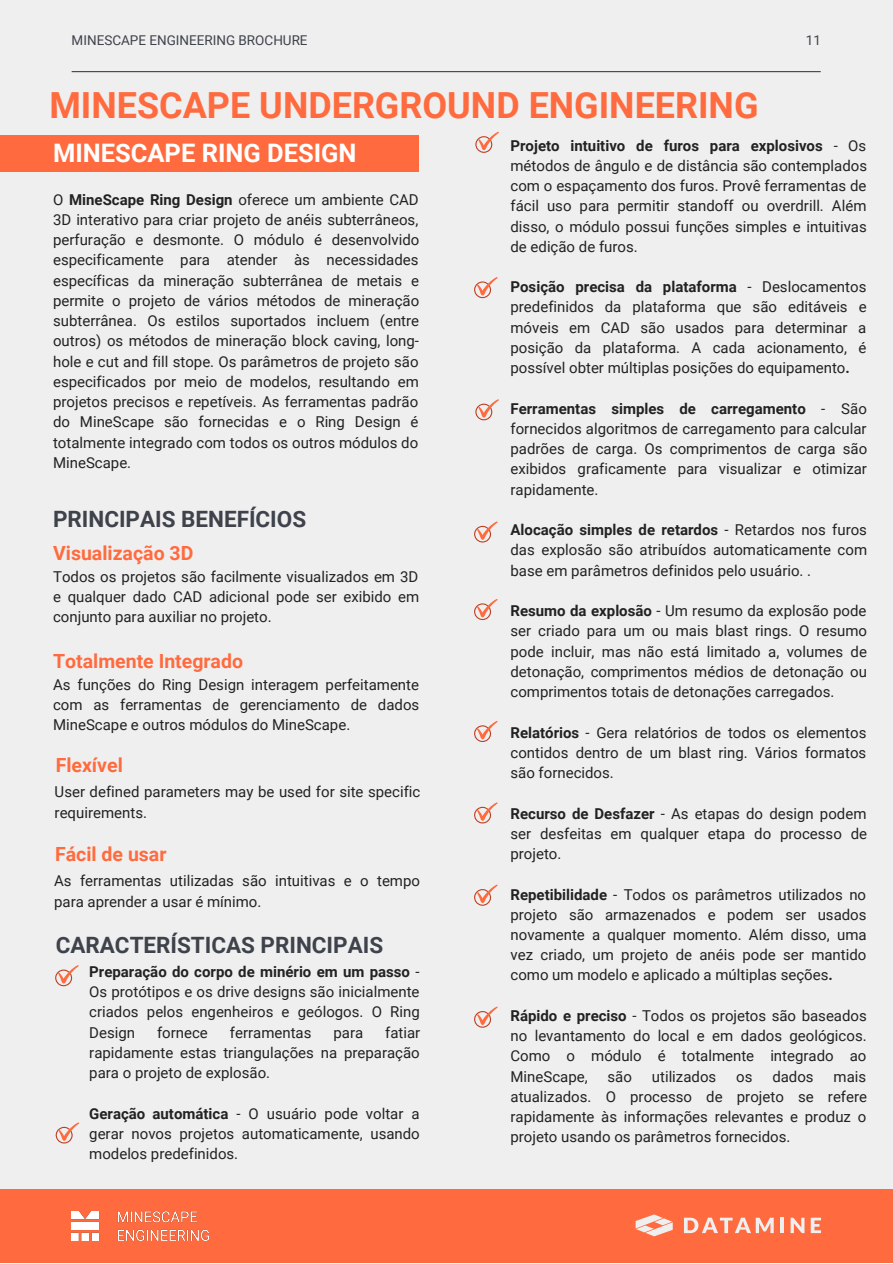
<style>
.page{position:relative;width:893px;height:1264px;background:#fff}
.page>*{position:absolute;margin:0;border:0;box-sizing:border-box;transform-origin:0 0}
.t1{font:700 36px "Roboto";color:#ff6b3e}
.t2{font:700 25.5px "Roboto";color:#fff}
.t3{font:700 22.5px "Roboto";color:#3e424b}
.t4{font:700 19.5px "Roboto";color:#ff6b3e}
.t5{font:15px/20.2px "Roboto";color:#222;text-align:justify}
.t6{font:13.5px "Roboto";color:#3e424b}
.s1{font-weight:700}
</style>
<div class="page">
<div style="left:0;top:0;width:892px;height:1262px;background:#efefef"></div>
<div style="left:0;top:135px;width:419px;height:37px;background:#ff6b3e"></div>
<svg style="left:475px;top:399px;width:24px;height:21px"></svg>
<svg style="left:475px;top:132px;width:24px;height:21px"></svg>
<svg style="left:474px;top:277px;width:23px;height:21px"></svg>
<svg style="left:474px;top:521px;width:23px;height:21px"></svg>
<svg style="left:474px;top:884px;width:23px;height:21px"></svg>
<svg style="left:474px;top:1006px;width:23px;height:21px"></svg>
<svg style="left:55px;top:965px;width:24px;height:21px"></svg>
<svg style="left:56px;top:1122px;width:23px;height:21px"></svg>
<svg style="left:474px;top:599px;width:23px;height:21px"></svg>
<svg style="left:474px;top:721px;width:23px;height:21px"></svg>
<svg style="left:474px;top:802px;width:23px;height:21px"></svg>
<div style="left:0;top:1189px;width:892px;height:73px;background:#ff6b3e"></div>
<svg style="left:684px;top:1217px;width:89px;height:16px"></svg>
<hr style="left:780px;top:1217px;width:4px;height:15px;background:#efefef">
<svg style="left:790px;top:1217px;width:14px;height:16px"></svg>
<svg style="left:810px;top:1217px;width:11px;height:16px"></svg>
<svg style="left:635px;top:1214px;width:37px;height:22px"></svg>
<img style="left:72px;top:1211px;width:137px;height:28px">
<hr style="left:72px;top:71px;width:748px;height:1px;background:#3e424b">
<p class="t6" style="left:72px;top:33px;width:237px">MINESCAPE ENGINEERING BROCHURE</p>
<p class="t6" style="left:805px;top:33px;width:17px">11</p>
<p class="t1" style="left:49px;top:85px;width:710px">MINESCAPE UNDERGROUND ENGINEERING</p>
<p class="t2" style="left:53px;top:138px;width:305px">MINESAPE BLOCK MSIGN</p>
<p class="t5" style="left:510px;top:135px;width:358px"><span class="s1">Projeto intuitivo de furos para explosivos</span> - Os métodos de ângulo e de distância são contemplados com o espaçamento dos furos. Provê ferramentas de fácil uso para permitir standoff ou overdrill. Além disso, o módulo possui funções simples e intuitivas de edição de furos.</p>
<p class="t5" style="left:510px;top:277px;width:357px"><span class="s1">Posição precisa da plataforma</span> - Deslocamentos predefinidos da plataforma que são editáveis e móveis em CAD são usados para determinar a posição da plataforma. A cada acionamento, é possível obter múltiplas posições do equipamento<span class="s1">.</span></p>
<p class="t5" style="left:510px;top:398px;width:358px"><span class="s1">Ferramentas simples de carregamento</span> - São fornecidos algoritmos de carregamento para calcular padrões de carga. Os comprimentos de carga são exibidos graficamente para visualizar e otimizar rapidamente.</p>
<p class="t5" style="left:510px;top:520px;width:358px"><span class="s1">Alocação simples de retardos</span> - Retardos nos furos das explosão são atribuídos automaticamente com base em parâmetros definidos pelo usuário. .</p>
<p class="t5" style="left:510px;top:601px;width:358px"><span class="s1">Resumo da explosão</span> - Um resumo da explosão pode ser criado para um ou mais blast rings. O resumo pode incluir, mas não está limitado a, volumes de detonação, comprimentos médios de detonação ou comprimentos totais de detonações carregados.</p>
<p class="t5" style="left:510px;top:722px;width:357px"><span class="s1">Relatórios</span> - Gera relatórios de todos os elementos contidos dentro de um blast ring. Vários formatos são fornecidos.</p>
<p class="t5" style="left:510px;top:803px;width:358px"><span class="s1">Recurso de Desfazer</span> - As etapas do design podem ser desfeitas em qualquer etapa do processo de projeto.</p>
<p class="t5" style="left:510px;top:884px;width:357px"><span class="s1">Repetibilidade</span> - Todos os parâmetros utilizados no projeto são armazenados e podem ser usados novamente a qualquer momento. Além disso, uma vez criado, um projeto de anéis pode ser mantido como um modelo e aplicado a múltiplas seções<span class="s1">.</span></p>
<p class="t5" style="left:510px;top:1005px;width:358px"><span class="s1">Rápido e preciso</span> - Todos os projetos são baseados no levantamento do local e em dados geológicos.<br>Como o módulo é totalmente integrado ao MineScape,</p>
<p class="t2" style="left:38px;top:138px;width:321px">MINESCCAPE RING DEODEL</p>
<p class="t5" style="left:53px;top:189px;width:368px">O <span class="s1">MineScape Ring Design</span> oferece um ambiente CAD 3D interativo para criar projeto de anéis subterrâneos, perfuração e desmonte. O módulo é desenvolvido especificamente para atender às necessidades específicas da mineração subterrânea de metais e permite o projeto de vários métodos de mineração subterrânea. Os estilos suportados incluem (entre outros) os métodos de mineração block caving, long&shy;hole e cut and fill stope. Os parâmetros de projeto são especificados por meio de modelos, resultando em projetos precisos e repetíveis. As ferramentas padrão do MineScape são fornecidas e o Ring Design é totalmente integrado com todos os outros módulos do MineScape.</p>
<p class="t3" style="left:53px;top:505px;width:254px">PRINCIPAIS BENEFÍCIOS</p>
<p class="t4" style="left:53px;top:541px;width:142px">Visualização 3D</p>
<p class="t5" style="left:53px;top:566px;width:367px">Todos os projetos são facilmente visualizados em 3D e qualquer dado CAD adicional pode ser exibido em conjunto para auxiliar no projeto.</p>
<p class="t4" style="left:53px;top:649px;width:191px">Totalmente Integrado</p>
<p class="t5" style="left:53px;top:674px;width:367px">As funções do Ring Design interagem perfeitamente com as ferramentas de gerenciamento de dados MineScape e outros módulos do MineScape.</p>
<p class="t4" style="left:56px;top:753px;width:69px">Flexível</p>
<p class="t5" style="left:55px;top:782px;width:367px">User defined parameters may be used for site specific requirements.</p>
<p class="t4" style="left:55px;top:842px;width:113px">Fácil de usar</p>
<p class="t5" style="left:54px;top:871px;width:367px">As ferramentas utilizadas são intuitivas e o tempo para aprender a usar é mínimo.</p>
<p class="t3" style="left:56px;top:932px;width:329px">CARACTERÍSTICAS PRINCIPAIS</p>
<p class="t5" style="left:89px;top:961px;width:332px"><span class="s1">Preparação do corpo de minério em um passo</span> - Os protótipos e os drive designs são inicialmente criados pelos engenheiros e geólogos. O Ring Design</p>
<p class="t5" style="left:89px;top:1022px;width:332px;text-indent:296px">fatiar rapidamente estas triangulações na preparação para o projeto de explosão.</p>
<p class="t5" style="left:89px;top:1103px;width:332px"><span class="s1">Geração automática</span> - O usuário pode voltar a gerar novos projetos automaticamente, usando modelos predefinidos.</p>
<p class="t5" style="left:157px;top:1022px;width:52px">fornece</p>
<p class="t5" style="left:230px;top:1022px;width:83px">ferramentas</p>
<p class="t5" style="left:333px;top:1022px;width:31px">para</p>
<p class="t5" style="left:607px;top:1066px;width:26px">são</p>
<p class="t5" style="left:651px;top:1066px;width:66px">utilizados</p>
<p class="t5" style="left:736px;top:1066px;width:18px">os</p>
<p class="t5" style="left:772px;top:1066px;width:43px">dados</p>
<p class="t5" style="left:510px;top:1066px;width:358px;text-indent:323px">mais atualizados. O processo de projeto se refere rapidamente às informações relevantes e produz o projeto usando os parâmetros fornecidos.</p>
</div>
